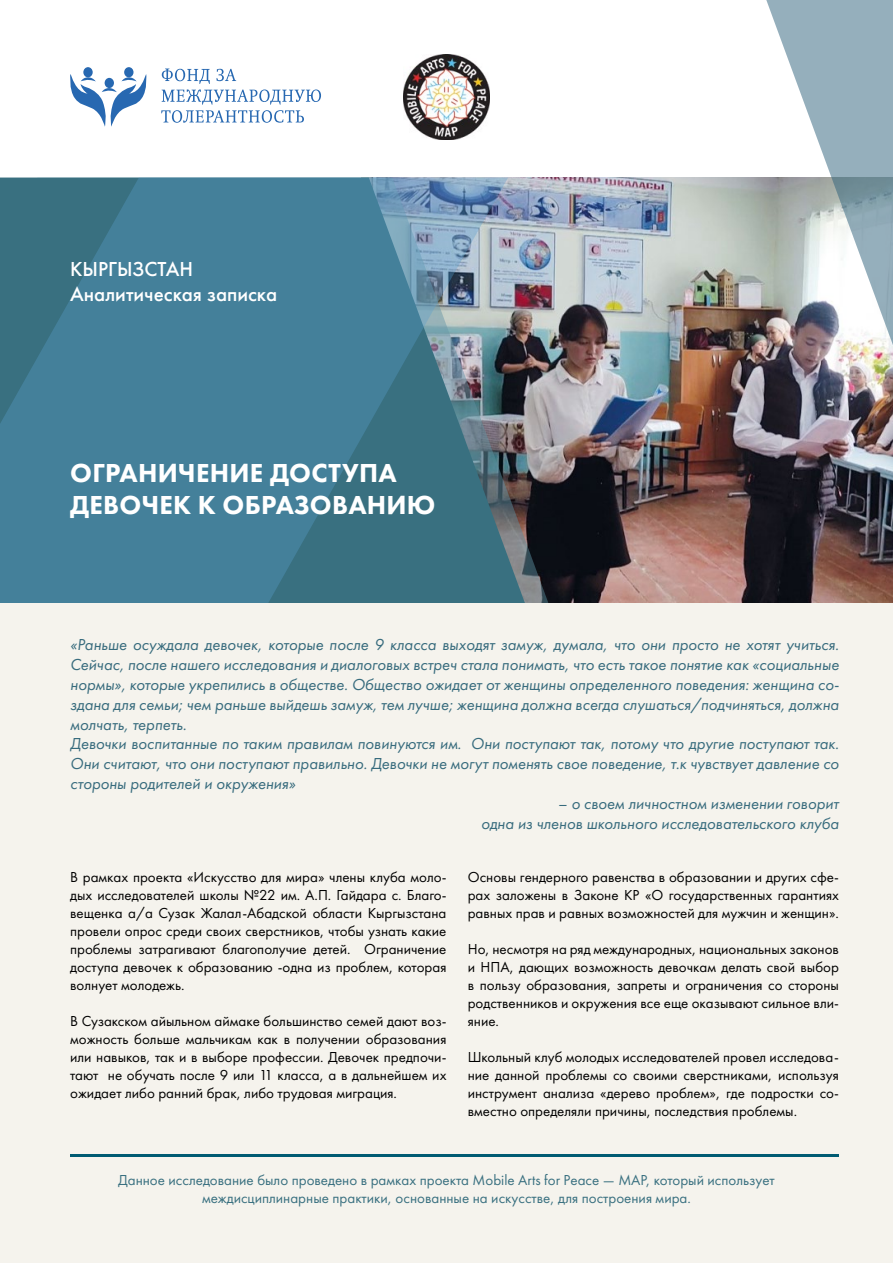
<style>
.page{position:relative;width:893px;height:1263px;background:#fff}
.page>*{position:absolute;margin:0;border:0;box-sizing:border-box;transform-origin:0 0}
.t1{font:800 27px/32.4px "Futura PT";letter-spacing:.01em;color:#fff}
.t2{font:500 21px/25.2px "Futura PT";color:#fff}
.t3{font:italic 16.5px/19.8px "Futura PT";color:#376b7d}
.t4{font:15px/18px "Futura PT";color:#000;text-align:justify}
.t5{font:15px/18px "Futura PT";color:#397080;text-align:center}
</style>
<div class="page">
<img style="left:549px;top:178px;width:344px;height:426px">
<img style="left:526px;top:178px;width:23px;height:426px">
<img style="left:508px;top:178px;width:18px;height:426px">
<svg style="left:0;top:178px;width:508px;height:426px;background:#487e95"></svg>
<img style="left:758px;top:0;width:135px;height:406px">
<div style="left:0;top:604px;width:893px;height:659px;background:#f5f3ed"></div>
<hr style="left:70px;top:1154px;width:769px;height:3px;background:#005b72">
<img style="left:404px;top:54px;width:85px;height:85px">
<svg style="left:161px;top:69px;width:160px;height:54px"></svg>
<div style="left:124px;top:67px;width:10px;height:10px;background:#2768b1;border-radius:50%"></div>
<div style="left:83px;top:67px;width:10px;height:10px;background:#2768b1;border-radius:50%"></div>
<svg style="left:70px;top:74px;width:77px;height:53px"></svg>
<h2 class="t2" style="left:70px;top:257px;width:209px">КЫРГЫЗСТАН<br>Аналитическая записка</h2>
<h1 class="t1" style="left:70px;top:456px;width:367px">ОГРАНИЧЕНИЕ ДОСТУПА<br>ДЕВОЧЕК К ОБРАЗОВАНИЮ</h1>
<p class="t3" style="left:70px;top:635px;width:770px">«Раньше осуждала девочек, которые после 9 класса выходят замуж, думала, что они просто не хотят учиться.<br>Сейчас, после нашего исследования и диалоговых встреч стала понимать, что есть такое понятие как «социальные нормы», которые укрепились в обществе. Общество ожидает от женщины определенного поведения: женщина со&shy;здана для семьи; чем раньше выйдешь замуж, тем лучше; женщина должна всегда слушаться/подчиняться, должна молчать, терпеть.<br>Девочки воспитанные по таким правилам повинуются им. Они поступают так, потому что другие поступают так.<br>Они считают, что они поступают правильно. Девочки не могут поменять свое поведение, т.к чувствует давление со стороны родителей и окружения»</p>
<p class="t3" style="left:481px;top:793px;width:359px;text-align:right">– о своем личностном изменении говорит<br>одна из членов школьного исследовательского клуба</p>
<p class="t4" style="left:70px;top:868px;width:378px">В рамках проекта «Искусство для мира» члены клуба моло&shy;дых исследователей школы №22 им. А.П. Гайдара с. Благо&shy;вещенка а/а Сузак Жалал-Абадской области Кыргызстана провели опрос среди своих сверстников, чтобы узнать какие проблемы затрагивают благополучие детей. Ограничение доступа девочек к образованию -одна из проблем, которая волнует молодежь.</p>
<p class="t4" style="left:70px;top:1012px;width:378px">В Сузакском айыльном аймаке большинство семей дают воз&shy;можность больше мальчикам как в получении образования или навыков, так и в выборе профессии. Девочек предпочи&shy;тают не обучать после 9 или 11 класса, а в дальнейшем их ожидает либо ранний брак, либо трудовая миграция.</p>
<p class="t4" style="left:468px;top:868px;width:373px">Основы гендерного равенства в образовании и других сфе&shy;рах заложены в Законе КР «О государственных гарантиях равных прав и равных возможностей для мужчин и женщин».</p>
<p class="t4" style="left:468px;top:940px;width:373px">Но, несмотря на ряд международных, национальных законов и НПА, дающих возможность девочкам делать свой выбор в пользу образования, запреты и ограничения со стороны родственников и окружения все еще оказывают сильное вли&shy;яние.</p>
<p class="t4" style="left:468px;top:1048px;width:373px">Школьный клуб молодых исследователей провел исследова&shy;ние данной проблемы со своими сверстниками, используя инструмент анализа «дерево проблем», где подростки со&shy;вместно определяли причины, последствия проблемы.</p>
<p class="t5" style="left:118px;top:1171px;width:658px">Данное исследование было проведено в рамках проекта Mobile Arts for Peace — MAP, который использует междисциплинарные практики, основанные на искусстве, для построения мира.</p>
</div>
